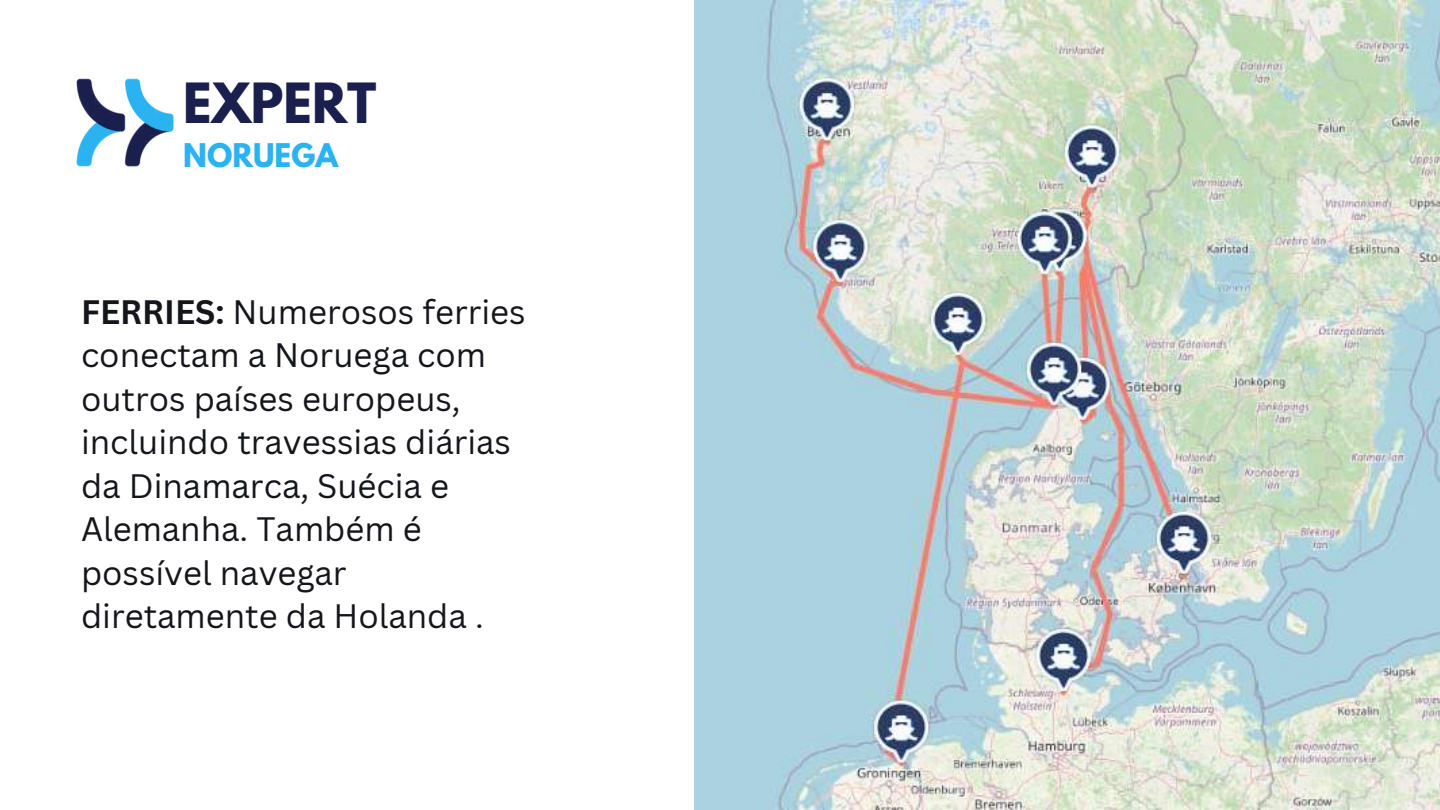
<style>
.page{position:relative;width:1440px;height:810px;background:#fff}
.page>*{position:absolute;margin:0;border:0;box-sizing:border-box;transform-origin:0 0}
.t1{font:700 49.1px "League Spartan";color:#1a1f4e}
.t2{font:33px/43.5px "Canva Sans";color:#14161a}
.t3{font:700 28.9px "League Spartan";color:#2ab3f0}
.s1{font-weight:700}
</style>
<div class="page">
<img style="left:76px;top:78px;width:98px;height:89px">
<img style="left:695px;top:0;width:745px;height:810px">
<h1 class="t1" style="left:183px;top:78px;width:195px">EXPERT</h1>
<p class="t3" style="left:183px;top:141px;width:156px">NORUEGA</p>
<p class="t2" style="left:81px;top:289px;width:446px"><span class="s1">FERRIES:</span> Numerosos ferries conectam a Noruega com outros países europeus, incluindo travessias diárias da Dinamarca, Suécia e<br>Alemanha. Também é possível navegar diretamente da Holanda .</p>
</div>
